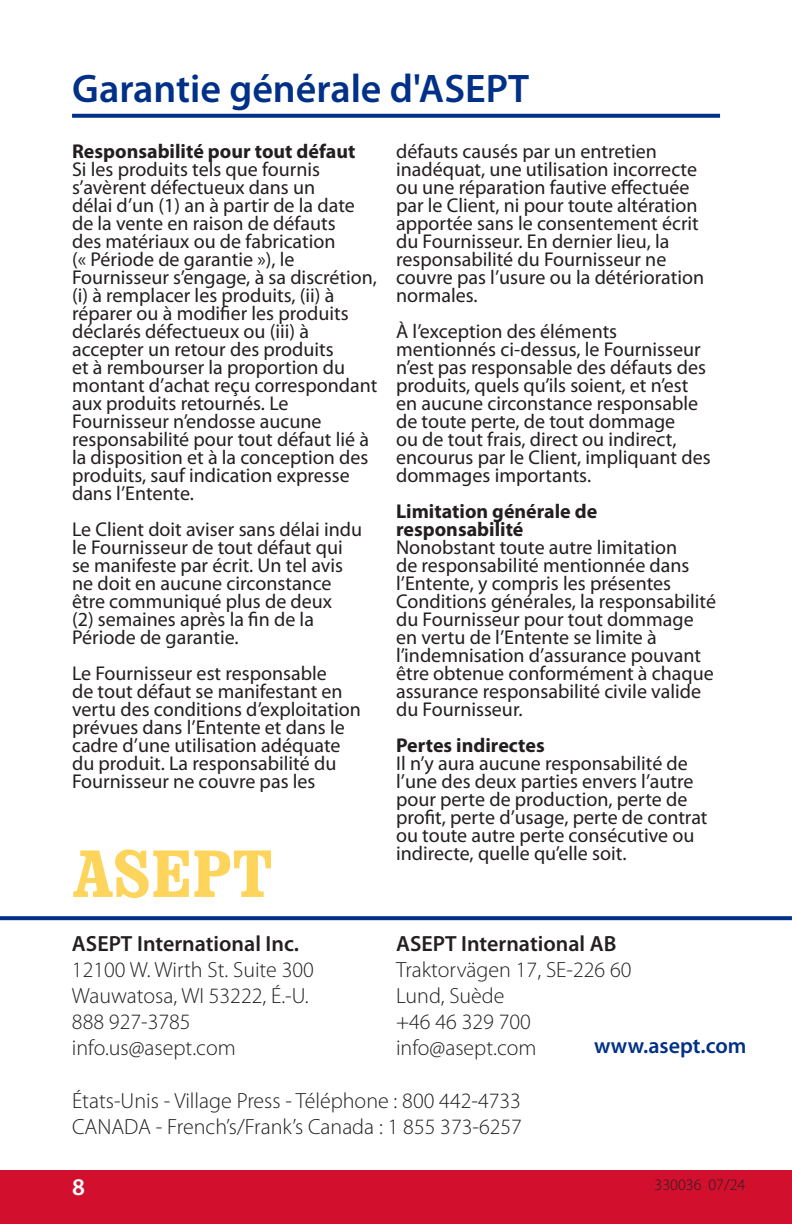
<style>
.page{position:relative;width:792px;height:1224px;background:#fff}
.page>*{position:absolute;margin:0;border:0;box-sizing:border-box;transform-origin:0 0}
.Sub_Heading{font:600 40px "Myriad Pro";color:#003087}
.t1{font:600 24px "Myriad Pro";color:#fff}
.t2{font:300 22px "Myriad Pro";color:#231f20}
.t3{font:600 22px "Myriad Pro";color:#231f20}
.t4{font:600 22px "Myriad Pro";color:#003087}
.t5{font:20px/18px "Myriad Pro";color:#231f20}
.t6{font:700 20px/18px "Myriad Pro";color:#231f20}
.t7{font:300 16px "Myriad Pro";color:#231f20}
</style>
<div class="page">
<div style="left:0;top:1170px;width:792px;height:54px;background:#d2102e"></div>
<svg style="left:0;top:916px;width:792px;height:4px;fill:#003087"></svg>
<svg style="left:73px;top:849px;width:198px;height:49px"></svg>
<svg style="left:72px;top:114px;width:648px;height:4px;fill:#003087"></svg>
<p class="Sub_Heading" style="left:72px;top:63px;width:459px">Garantie générale d'ASEPT</p>
<p class="t6" style="left:72px;top:142px;width:285px">Responsabilité pour tout défaut</p>
<p class="t5" style="left:72px;top:160px;width:307px">Si les produits tels que fournis s’avèrent défectueux dans un<br>délai d’un (1) an à partir de la date de la vente en raison de défauts<br>des matériaux ou de fabrication<br>(« Période de garantie »), le<br>Fournisseur s’engage, à sa discrétion, (i) à remplacer les produits, (ii) à réparer ou à modifier les produits déclarés défectueux ou (iii) à accepter un retour des produits<br>et à rembourser la proportion du montant d’achat reçu correspondant aux produits retournés. Le<br>Fournisseur n’endosse aucune responsabilité pour tout défaut lié à la disposition et à la conception des produits, sauf indication expresse dans l’Entente.</p>
<p class="t5" style="left:72px;top:520px;width:292px">Le Client doit aviser sans délai indu le Fournisseur de tout défaut qui se manifeste par écrit. Un tel avis ne doit en aucune circonstance être communiqué plus de deux<br>(2) semaines après la fin de la<br>Période de garantie.</p>
<p class="t5" style="left:72px;top:664px;width:290px">Le Fournisseur est responsable<br>de tout défaut se manifestant en vertu des conditions d’exploitation prévues dans l’Entente et dans le cadre d’une utilisation adéquate du produit. La responsabilité du Fournisseur ne couvre pas les</p>
<p class="t5" style="left:396px;top:142px;width:310px">défauts causés par un entretien inadéquat, une utilisation incorrecte ou une réparation fautive effectuée par le Client, ni pour toute altération apportée sans le consentement écrit du Fournisseur. En dernier lieu, la responsabilité du Fournisseur ne couvre pas l’usure ou la détérioration normales.</p>
<p class="t5" style="left:396px;top:322px;width:316px">À l’exception des éléments mentionnés ci-dessus, le Fournisseur n’est pas responsable des défauts des produits, quels qu’ils soient, et n’est en aucune circonstance responsable de toute perte, de tout dommage<br>ou de tout frais, direct ou indirect, encourus par le Client, impliquant des dommages importants.</p>
<p class="t6" style="left:396px;top:502px;width:203px">Limitation générale de responsabilité</p>
<p class="t5" style="left:396px;top:538px;width:322px">Nonobstant toute autre limitation<br>de responsabilité mentionnée dans l’Entente, y compris les présentes Conditions générales, la responsabilité du Fournisseur pour tout dommage en vertu de l’Entente se limite à l’indemnisation d’assurance pouvant être obtenue conformément à chaque assurance responsabilité civile valide du Fournisseur.</p>
<p class="t6" style="left:396px;top:736px;width:150px">Pertes indirectes</p>
<p class="t5" style="left:396px;top:754px;width:313px">Il n’y aura aucune responsabilité de l’une des deux parties envers l’autre pour perte de production, perte de profit, perte d’usage, perte de contrat ou toute autre perte consécutive ou indirecte, quelle qu’elle soit.</p>
<p class="t3" style="left:396px;top:930px;width:222px">ASEPT International AB</p>
<p class="t2" style="left:396px;top:957px;width:237px">Traktorvägen 17, SE-226 60</p>
<p class="t2" style="left:396px;top:983px;width:110px">Lund, Suède</p>
<p class="t2" style="left:396px;top:1009px;width:136px">+46 46 329 700</p>
<p class="t2" style="left:396px;top:1035px;width:142px">info@asept.com</p>
<p class="t3" style="left:72px;top:930px;width:229px">ASEPT International Inc.</p>
<p class="t2" style="left:72px;top:957px;width:244px">12100 W. Wirth St. Suite 300</p>
<p class="t2" style="left:72px;top:983px;width:238px">Wauwatosa, WI 53222, É.-U.</p>
<p class="t2" style="left:72px;top:1009px;width:120px">888 927-3785</p>
<p class="t2" style="left:72px;top:1035px;width:165px">info.us@asept.com</p>
<p class="t4" style="left:594px;top:1031px;width:154px">www.asept.com</p>
<p class="t2" style="left:72px;top:1087px;width:451px">États-Unis - Village Press - Téléphone : 800 442-4733</p>
<p class="t2" style="left:72px;top:1113px;width:452px">CANADA - French’s/Frank’s Canada : 1 855 373-6257</p>
<p class="t1" style="left:72px;top:1171px;width:14px">8</p>
<p class="t7" style="left:655px;top:1175px;width:92px">330036 07/24</p>
</div>
